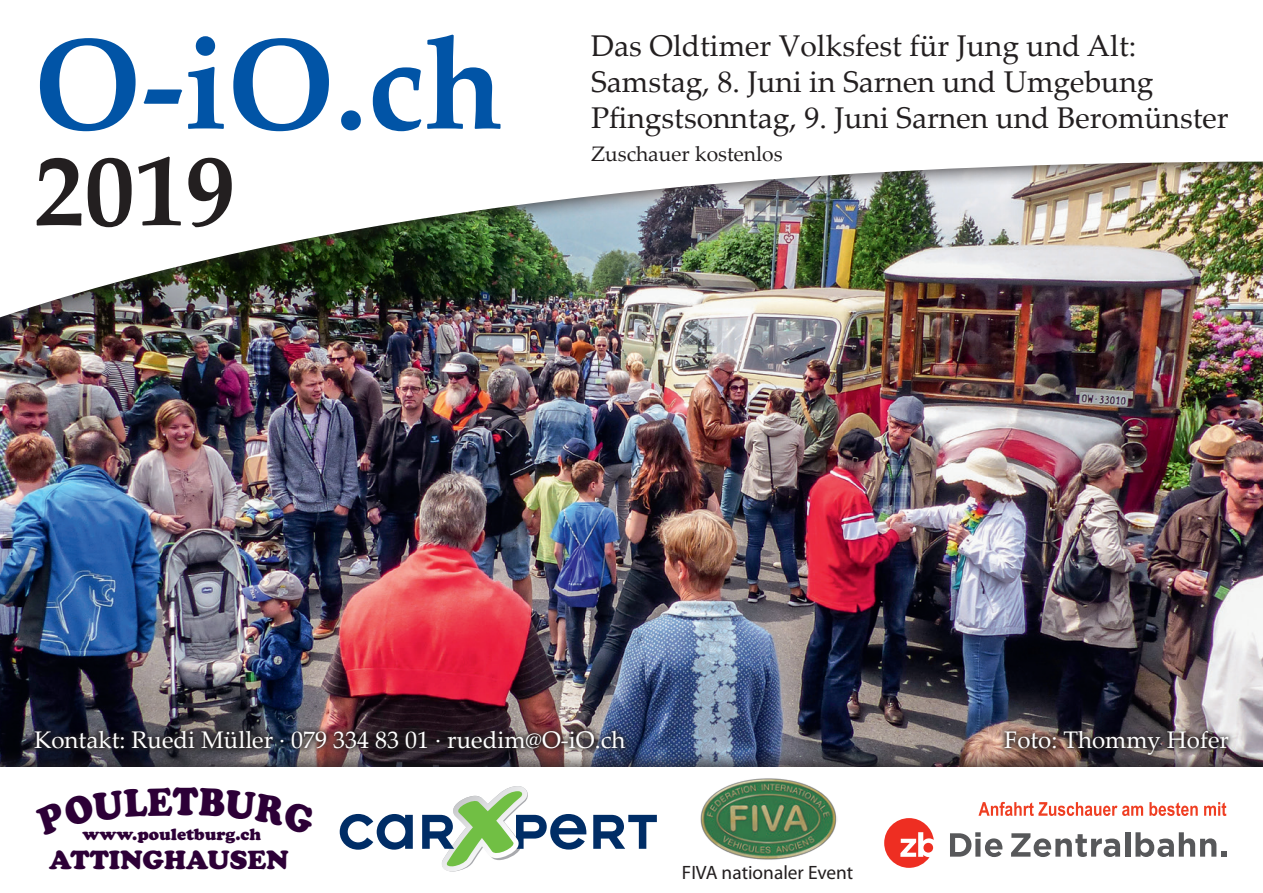
<style>
.page{position:relative;width:1263px;height:893px;background:#fff}
.page>*{position:absolute;margin:0;border:0;box-sizing:border-box;transform-origin:0 0}
.t1{font:700 129px "Palatino Linotype";color:#0154a6}
.t2{font:700 100.8px "Palatino Linotype";color:#231f20}
.t3{font:900 40.8px "Cooper";color:#2d0037;scale:.89 1}
.t4{font:30px/36px "Palatino Linotype";color:#231f20}
.t5{font:900 27.3px "Cooper";color:#2d0037}
.t6{font:24px "Palatino Linotype";color:#fff}
.t7{font:21px "Palatino Linotype";color:#231f20}
.t8{font:19.5px "Myriad Pro";color:#231f20}
.t9{font:900 17.1px "Cooper";color:#2d0037}
</style>
<div class="page">
<img style="left:0;top:341px;width:1263px;height:406px">
<div style="left:0;top:0;width:1263px;height:341px;background:#231f20;opacity:.75"></div>
<img style="left:0;top:0;width:1263px;height:323px">
<div style="left:0;top:747px;width:1263px;height:146px;background:#231f20;opacity:.75"></div>
<div style="left:0;top:767px;width:1263px;height:126px;background:#fff"></div>
<svg style="left:593px;top:815px;width:64px;height:34px"></svg>
<svg style="left:340px;top:814px;width:73px;height:36px"></svg>
<svg style="left:422px;top:786px;width:164px;height:85px"></svg>
<img style="left:700px;top:778px;width:137px;height:82px">
<svg style="left:884px;top:818px;width:50px;height:50px"></svg>
<svg style="left:950px;top:832px;width:52px;height:25px"></svg>
<svg style="left:1011px;top:833px;width:109px;height:24px"></svg>
<div style="left:1125px;top:832px;width:5px;height:25px;background:#57585a"></div>
<svg style="left:1135px;top:832px;width:91px;height:25px"></svg>
<svg style="left:978px;top:802px;width:248px;height:14px"></svg>
<img style="left:998px;top:724px;width:237px;height:37px">
<img style="left:28px;top:724px;width:603px;height:30px">
<h1 class="t1" style="left:34px;top:-7px;width:471px">O-iO.ch</h1>
<h2 class="t2" style="left:34px;top:119px;width:203px">2019</h2>
<p class="t4" style="left:591px;top:27px;width:639px">Das Oldtimer Volksfest für Jung und Alt:<br>Samstag, 8. Juni in Sarnen und Umgebung<br>Pfingstsonntag, 9. Juni Sarnen und Beromünster</p>
<p class="t7" style="left:591px;top:139px;width:193px">Zuschauer kostenlos</p>
<p class="t6" style="left:34px;top:723px;width:593px">Kontakt: Ruedi Müller · 079 334 83 01 · ruedim@O-iO.ch</p>
<p class="t6" style="left:1004px;top:723px;width:226px">Foto: Thommy Hofer</p>
<h3 class="t3" style="left:173px;top:787px;width:30px">T</h3>
<p class="t5" style="left:49px;top:851px;width:241px">ATTINGHAUSEN</p>
<p class="t9" style="left:83px;top:828px;width:180px">www.pouletburg.ch</p>
<p class="t8" style="left:682px;top:861px;width:173px">FIVA nationaler Event</p>
</div>
